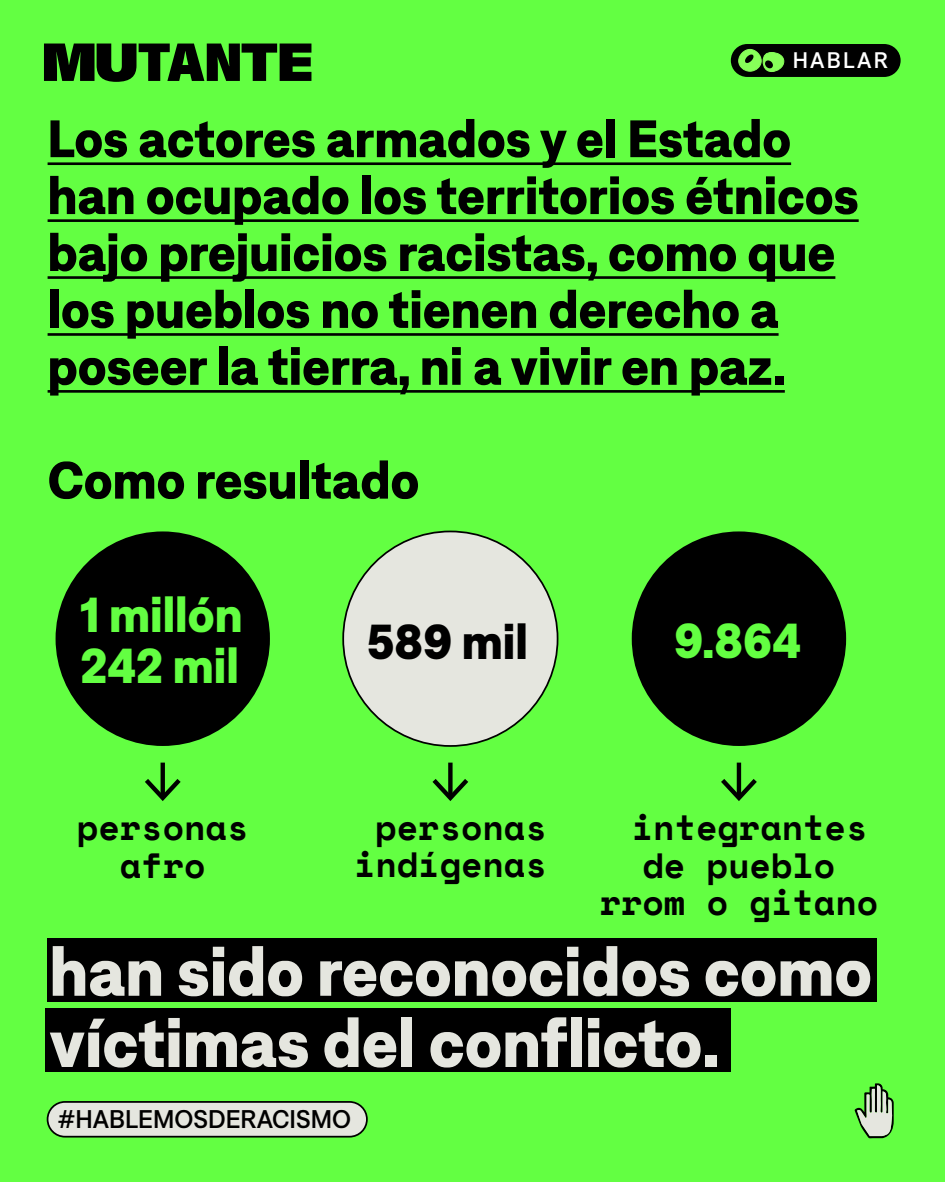
<style>
.page{position:relative;width:945px;height:1182px;background:#fff}
.page>*{position:absolute;margin:0;border:0;box-sizing:border-box;transform-origin:0 0}
.t1{font:700 68.25px/71.2px "Denim";color:#e5e6df}
.t2{font:700 52.5px/56.9px "Denim";color:#000}
.t3{font:700 49px/51.2px "Denim";color:#63ff42}
.t4{font:700 49px "Denim";color:#000}
.t5{font:700 35px/37.6px "Space Mono";color:#000;text-align:center}
.t6{font:500 25.55px "Denim";color:#000}
.t7{font:500 22.49px "Denim";letter-spacing:.1em;color:#fff}
</style>
<div class="page">
<div style="left:0;top:0;width:945px;height:1181px;background:#63ff42"></div>
<svg style="left:44px;top:43px;width:267px;height:39px"></svg>
<div style="left:731px;top:44px;width:170px;height:33px;background:#000;border-radius:16px"></div>
<div style="left:739px;top:49px;width:22px;height:22px;background:#87ff59;border-radius:50%"></div>
<div style="left:739px;top:49px;width:22px;height:22px;border:1px solid #87ff59;border-radius:50%"></div>
<div style="left:763px;top:52px;width:21px;height:19px;background:#87ff59;border-radius:9px"></div>
<div style="left:763px;top:52px;width:21px;height:20px;border:1px solid #87ff59;border-radius:9px"></div>
<svg style="left:745px;top:54px;width:9px;height:9px"></svg>
<svg style="left:765px;top:60px;width:8px;height:9px"></svg>
<div style="left:48px;top:1101px;width:319px;height:35px;background:#e5e6df;border-radius:17px"></div>
<div style="left:47px;top:1100px;width:321px;height:37px;border:2px solid #000;border-radius:17px"></div>
<svg style="left:855px;top:1083px;width:39px;height:55px"></svg>
<hr style="left:48px;top:162px;width:743px;height:3px;background:#000">
<hr style="left:48px;top:219px;width:811px;height:3px;background:#000">
<hr style="left:48px;top:276px;width:787px;height:3px;background:#000">
<hr style="left:48px;top:333px;width:731px;height:3px;background:#000">
<hr style="left:48px;top:390px;width:737px;height:2px;background:#000">
<div style="left:56px;top:531px;width:214px;height:215px;background:#000;border-radius:50%"></div>
<div style="left:343px;top:531px;width:215px;height:215px;background:#e5e6df;border-radius:50%"></div>
<div style="left:632px;top:531px;width:214px;height:215px;background:#000;border-radius:50%"></div>
<svg style="left:161px;top:762px;width:4px;height:16px"></svg>
<svg style="left:145px;top:778px;width:36px;height:23px"></svg>
<div style="left:448px;top:762px;width:5px;height:34px;background:#000"></div>
<svg style="left:432px;top:778px;width:36px;height:23px"></svg>
<hr style="left:737px;top:762px;width:4px;height:34px;background:#000">
<svg style="left:721px;top:778px;width:36px;height:23px"></svg>
<div style="left:47px;top:938px;width:830px;height:63px;background:#000"></div>
<div style="left:45px;top:1008px;width:686px;height:63px;background:#000"></div>
<p class="t7" style="left:793px;top:44px;width:97px">HABLAR</p>
<p class="t2" style="left:48px;top:106px;width:813px">Los actores armados y el Estado han ocupado los territorios étnicos bajo prejuicios racistas, como que los pueblos no tienen derecho a poseer la tierra, ni a vivir en paz.</p>
<p class="t2" style="left:48px;top:447px;width:373px">Como resultado</p>
<p class="t3" style="left:81px;top:585px;width:163px">1 millón<br>242 mil</p>
<p class="t4" style="left:367px;top:603px;width:162px">589 mil</p>
<p class="t3" style="left:674px;top:610px;width:129px">9.864</p>
<p class="t5" style="left:632px;top:807px;width:237px">integrantes</p>
<p class="t5" style="left:643px;top:845px;width:194px">de pueblo</p>
<p class="t5" style="left:600px;top:882px;width:280px">rrom o gitano</p>
<h1 class="t1" style="left:49px;top:929px;width:824px">han sido reconocidos como víctimas del conflicto.</h1>
<p class="t5" style="left:354px;top:807px;width:194px;text-align:right">personas indígenas</p>
<p class="t5" style="left:77px;top:807px;width:173px">personas afro</p>
<p class="t6" style="left:58px;top:1099px;width:295px">#HABLEMOSDERACISMO</p>
</div>
